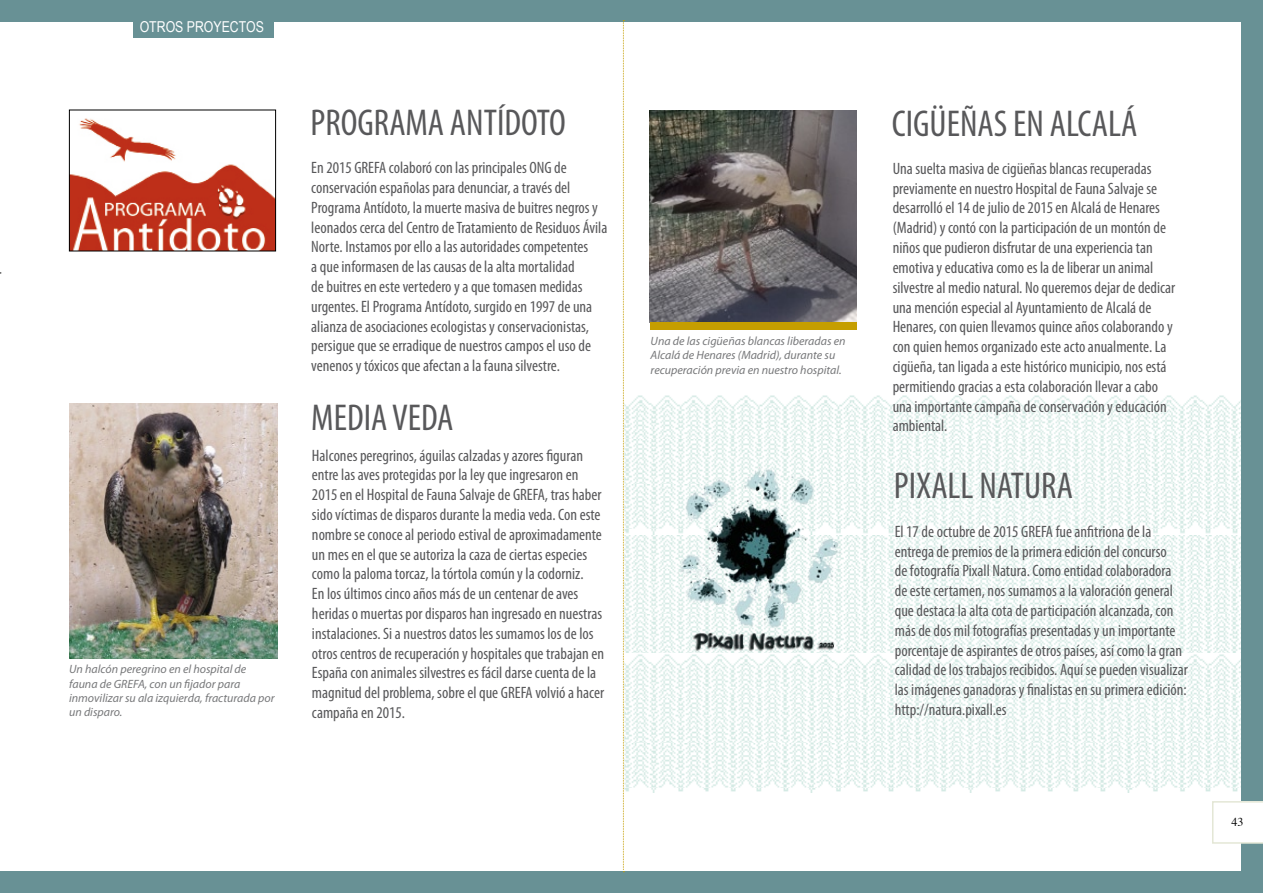
<style>
.page{position:relative;width:1263px;height:893px;background:#fff}
.page>*{position:absolute;margin:0;border:0;box-sizing:border-box;transform-origin:0 0}
.t1{font:condensed 37.5px "Myriad Pro";color:#58585a}
.t2{font:condensed 16.5px/19.8px "Myriad Pro";color:#58585a}
.t3{font:15px "Arial Narrow";color:#fff}
.t4{font:italic 12px/14.4px "Myriad Pro";color:#77787a}
.t5{font:12px "Times";color:#000}
</style>
<div class="page">
<img style="left:625px;top:534px;width:617px;height:119px">
<img style="left:625px;top:653px;width:617px;height:140px">
<img style="left:625px;top:395px;width:617px;height:139px">
<div style="left:0;top:872px;width:1263px;height:21px;background:#689195"></div>
<div style="left:1242px;top:0;width:21px;height:893px;background:#689195"></div>
<svg style="left:1212px;top:801px;width:51px;height:43px"></svg>
<div style="left:0;top:0;width:1263px;height:21px;background:#689195"></div>
<svg style="left:623px;top:20px;width:1px;height:852px"></svg>
<div style="left:133px;top:14px;width:141px;height:23px;background:#689195"></div>
<img style="left:654px;top:467px;width:203px;height:189px">
<img style="left:69px;top:403px;width:208px;height:255px">
<img style="left:71px;top:118px;width:203px;height:131px">
<div style="left:69px;top:109px;width:207px;height:142px;border:1px solid #000"></div>
<img style="left:650px;top:110px;width:207px;height:212px">
<div style="left:650px;top:322px;width:207px;height:8px;background:#c59e00"></div>
<p class="t3" style="left:140px;top:16px;width:126px">OTROS PROYECTOS</p>
<p class="t4" style="left:69px;top:662px;width:207px">Un halcón peregrino en el hospital de fauna de GREFA, con un fijador para inmovilizar su ala izquierda, fracturada por un disparo.</p>
<h1 class="t1" style="left:311px;top:100px;width:257px">PROGRAMA ANTÍDOTO</h1>
<p class="t2" style="left:311px;top:158px;width:298px">En 2015 GREFA colaboró con las principales ONG de conservación españolas para denunciar, a través del Programa Antídoto, la muerte masiva de buitres negros y leonados cerca del Centro de Tratamiento de Residuos Ávila Norte. Instamos por ello a las autoridades competentes<br>a que informasen de las causas de la alta mortalidad<br>de buitres en este vertedero y a que tomasen medidas urgentes. El Programa Antídoto, surgido en 1997 de una alianza de asociaciones ecologistas y conservacionistas, persigue que se erradique de nuestros campos el uso de venenos y tóxicos que afectan a la fauna silvestre.</p>
<h1 class="t1" style="left:311px;top:395px;width:144px">MEDIA VEDA</h1>
<p class="t2" style="left:312px;top:445px;width:294px">Halcones peregrinos, águilas calzadas y azores figuran entre las aves protegidas por la ley que ingresaron en 2015 en el Hospital de Fauna Salvaje de GREFA, tras haber sido víctimas de disparos durante la media veda. Con este nombre se conoce al periodo estival de aproximadamente un mes en el que se autoriza la caza de ciertas especies como la paloma torcaz, la tórtola común y la codorniz.<br>En los últimos cinco años más de un centenar de aves heridas o muertas por disparos han ingresado en nuestras instalaciones. Si a nuestros datos les sumamos los de los otros centros de recuperación y hospitales que trabajan en España con animales silvestres es fácil darse cuenta de la magnitud del problema, sobre el que GREFA volvió a hacer campaña en 2015.</p>
<p class="t4" style="left:651px;top:333px;width:196px">Una de las cigüeñas blancas liberadas en<br>Alcalá de Henares (Madrid), durante su recuperación previa en nuestro hospital.</p>
<h1 class="t1" style="left:892px;top:101px;width:247px">CIGÜEÑAS EN ALCALÁ</h1>
<p class="t2" style="left:893px;top:158px;width:284px">Una suelta masiva de cigüeñas blancas recuperadas previamente en nuestro Hospital de Fauna Salvaje se desarrolló el 14 de julio de 2015 en Alcalá de Henares (Madrid) y contó con la participación de un montón de niños que pudieron disfrutar de una experiencia tan emotiva y educativa como es la de liberar un animal silvestre al medio natural. No queremos dejar de dedicar una mención especial al Ayuntamiento de Alcalá de Henares, con quien llevamos quince años colaborando y con quien hemos organizado este acto anualmente. La cigüeña, tan ligada a este histórico municipio, nos está permitiendo gracias a esta colaboración llevar a cabo una importante campaña de conservación y educación ambiental.</p>
<h1 class="t1" style="left:894px;top:463px;width:181px">PIXALL NATURA</h1>
<p class="t2" style="left:895px;top:521px;width:294px">El 17 de octubre de 2015 GREFA fue anfitriona de la entrega de premios de la primera edición del concurso<br>de fotografía Pixall Natura. Como entidad colaboradora de este certamen, nos sumamos a la valoración general que destaca la alta cota de participación alcanzada, con más de dos mil fotografías presentadas y un importante porcentaje de aspirantes de otros países, así como la gran calidad de los trabajos recibidos. Aquí se pueden visualizar las imágenes ganadoras y finalistas en su primera edición: http://natura.pixall.es</p>
<p class="t5" style="left:1232px;top:810px;width:13px">43</p>
</div>
